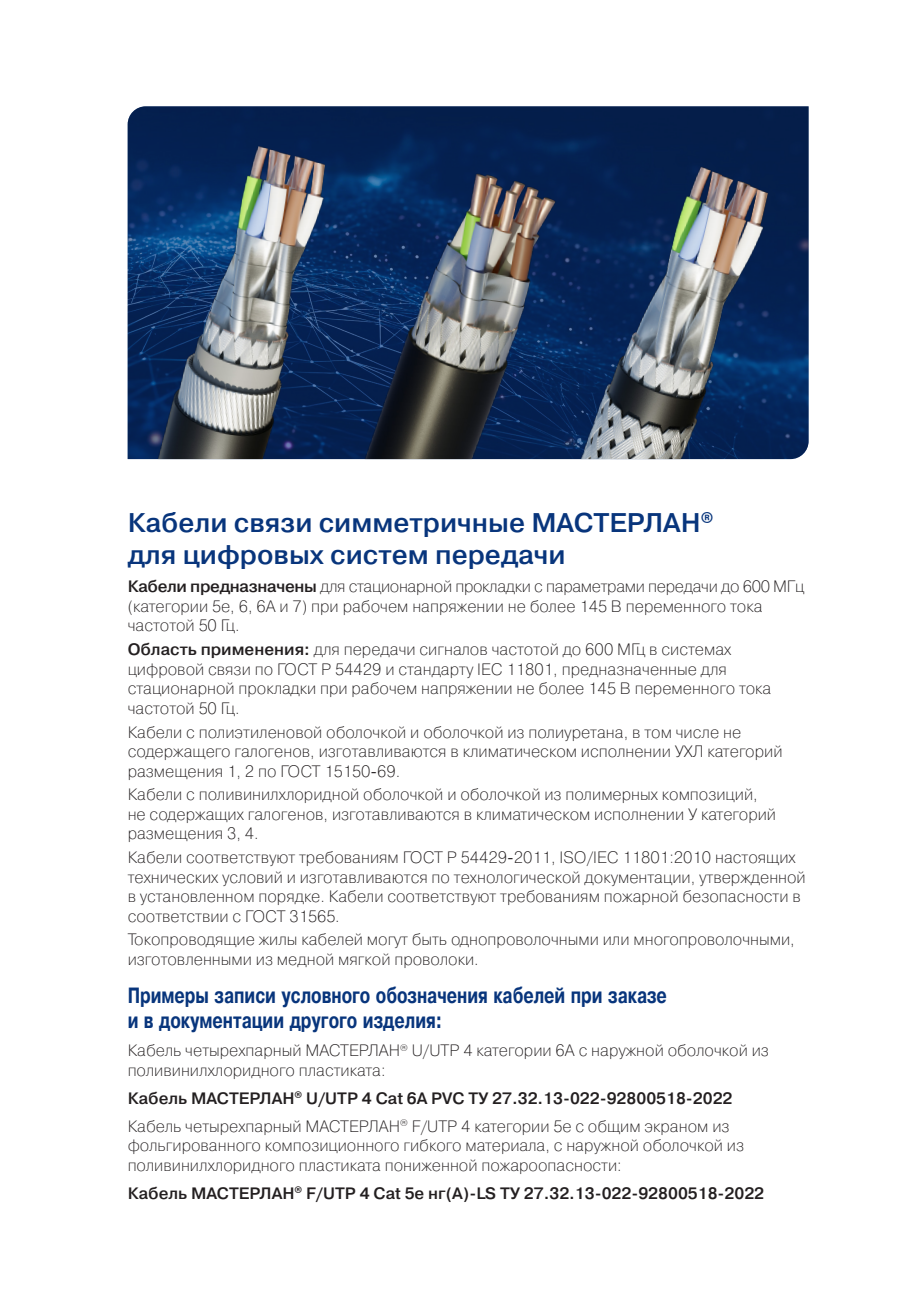
<style>
.page{position:relative;width:915px;height:1306px;background:#fff}
.page>*{position:absolute;margin:0;border:0;box-sizing:border-box;transform-origin:0 0}
.t1{font:700 27px/32.4px "Pragmatica Light C";color:#08357c}
.t2{font:700 condensed 21px/25.2px "Pragmatica";color:#08357c}
.t3{font:16.5px/19.5px "Pragmatica Light C";color:#231f20}
.t4{font:700 16.5px "Pragmatica Light C";color:#231f20}
.s1{font-weight:700}
</style>
<div class="page">
<img style="left:128px;top:106px;width:680px;height:353px">
<img style="left:129px;top:115px;width:204px;height:344px">
<img style="left:352px;top:125px;width:211px;height:334px">
<img style="left:563px;top:125px;width:217px;height:334px">
<h1 class="t1" style="left:128px;top:506px;width:587px">Кабели связи симметричные МАСТЕРЛАН<sup>® </sup>для цифровых систем передачи</h1>
<p class="t3" style="left:128px;top:577px;width:678px"><span class="s1">Кабели предназначены</span> для стационарной прокладки с параметрами передачи до 600 МГц (категории 5е, 6, 6А и 7) при рабочем напряжении не более 145 В переменного тока частотой 50 Гц.</p>
<p class="t3" style="left:128px;top:640px;width:645px"><span class="s1">Область применения:</span> для передачи сигналов частотой до 600 МГц в системах цифровой связи по ГОСТ Р 54429 и стандарту IEC 11801, предназначенные для стационарной прокладки при рабочем напряжении не более 145 В переменного тока частотой 50 Гц.</p>
<p class="t3" style="left:128px;top:722px;width:656px">Кабели с полиэтиленовой оболочкой и оболочкой из полиуретана, в том числе не содержащего галогенов, изготавливаются в климатическом исполнении УХЛ категорий размещения 1, 2 по ГОСТ 15150-69.</p>
<p class="t3" style="left:128px;top:785px;width:649px">Кабели с поливинилхлоридной оболочкой и оболочкой из полимерных композиций, не содержащих галогенов, изготавливаются в климатическом исполнении У категорий размещения 3, 4.</p>
<p class="t3" style="left:128px;top:847px;width:679px">Кабели соответствуют требованиям ГОСТ Р 54429-2011, ISO/IEC 11801:2010 настоящих технических условий и изготавливаются по технологической документации, утвержденной в установленном порядке. Кабели соответствуют требованиям пожарной безопасности в соответствии с ГОСТ 31565.</p>
<p class="t3" style="left:128px;top:930px;width:668px">Токопроводящие жилы кабелей могут быть однопроволочными или многопроволочными, изготовленными из медной мягкой проволоки.</p>
<p class="t2" style="left:128px;top:982px;width:540px">Примеры записи условного обозначения кабелей при заказе и в документации другого изделия:</p>
<p class="t3" style="left:128px;top:1040px;width:642px">Кабель четырехпарный МАСТЕРЛАН<sup>®</sup> U/UTP 4 категории 6А с наружной оболочкой из поливинилхлоридного пластиката:</p>
<p class="t3" style="left:128px;top:1083px;width:606px;line-height:28px"><span class="s1">Кабель МАСТЕРЛАН</span><sup>®</sup> <span class="s1">U/UTP 4 Cat 6A PVC ТУ 27.32.13-022-92800518-2022<br></span>Кабель четырехпарный МАСТЕРЛАН<sup>®</sup> F/UTP 4 категории 5е с общим экраном из</p>
<p class="t3" style="left:128px;top:1135px;width:617px">фольгированного композиционного гибкого материала, с наружной оболочкой из поливинилхлоридного пластиката пониженной пожароопасности:</p>
<p class="t4" style="left:128px;top:1183px;width:637px">Кабель МАСТЕРЛАН<sup>®</sup> F/UTP 4 Cat 5е нг(А)-LS ТУ 27.32.13-022-92800518-2022</p>
</div>
